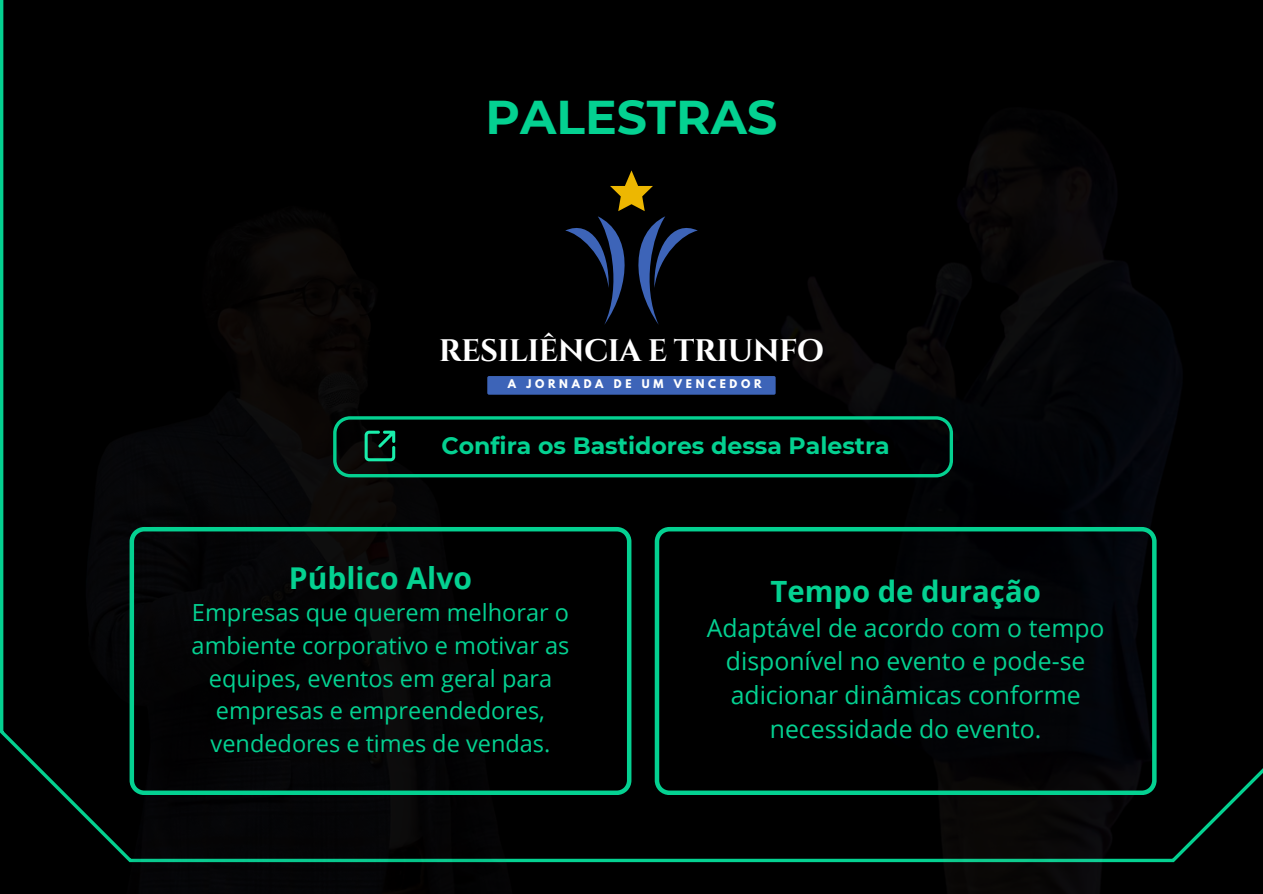
<style>
.page{position:relative;width:1263px;height:894px;background:#fff}
.page>*{position:absolute;margin:0;border:0;box-sizing:border-box;transform-origin:0 0}
.t1{font:700 47.25px "Montserrat";color:#04d191}
.t2{font:700 31.05px "Cinzel";letter-spacing:-.02em;color:#fff}
.t3{font:700 30px "Open Sans";color:#04d191}
.t4{font:700 29.25px "Open Sans";color:#04d191}
.t5{font:24.75px/33.8px "Open Sans";color:#04d191;text-align:center}
.t6{font:23.55px/32.7px "Open Sans";color:#04d191;text-align:center}
.t7{font:700 23.55px "Montserrat";color:#04d191}
.t8{font:700 10.65px "League Spartan";letter-spacing:.35em;color:#fff}
</style>
<div class="page">
<div style="left:0;top:0;width:1263px;height:861px;background:#000"></div>
<img style="left:690px;top:72px;width:573px;height:821px">
<img style="left:60px;top:184px;width:485px;height:709px">
<svg style="left:130px;top:527px;width:501px;height:267px;background:#030c0a"></svg>
<svg style="left:655px;top:527px;width:501px;height:267px;background:#010b0a"></svg>
<svg style="left:333px;top:416px;width:620px;height:61px;background:#011a12"></svg>
<svg style="left:565px;top:170px;width:133px;height:154px;background:#101318"></svg>
<div style="left:487px;top:376px;width:289px;height:18px;background:#3d64b8"></div>
<h1 class="t1" style="left:486px;top:88px;width:293px">PALESTRAS</h1>
<h3 class="t2" style="left:439px;top:331px;width:387px">RESILIÊNCIA E TRIUNFO</h3>
<h4 class="t8" style="left:508px;top:378px;width:255px">A JORNADA DE UM VENCEDOR</h4>
<p class="t7" style="left:441px;top:431px;width:450px">Confira os Bastidores dessa Palestra</p>
<p class="t3" style="left:289px;top:556px;width:185px">Público Alvo</p>
<p class="t6" style="left:192px;top:595px;width:379px">Empresas que querem melhorar o ambiente corporativo e motivar as equipes, eventos em geral para empresas e empreendedores, vendedores e times de vendas.</p>
<h2 class="t4" style="left:770px;top:570px;width:272px">Tempo de duração</h2>
<h2 class="t5" style="left:707px;top:610px;width:399px">Adaptável de acordo com o tempo disponível no evento e pode-se adicionar dinâmicas conforme necessidade do evento.</h2>
</div>
